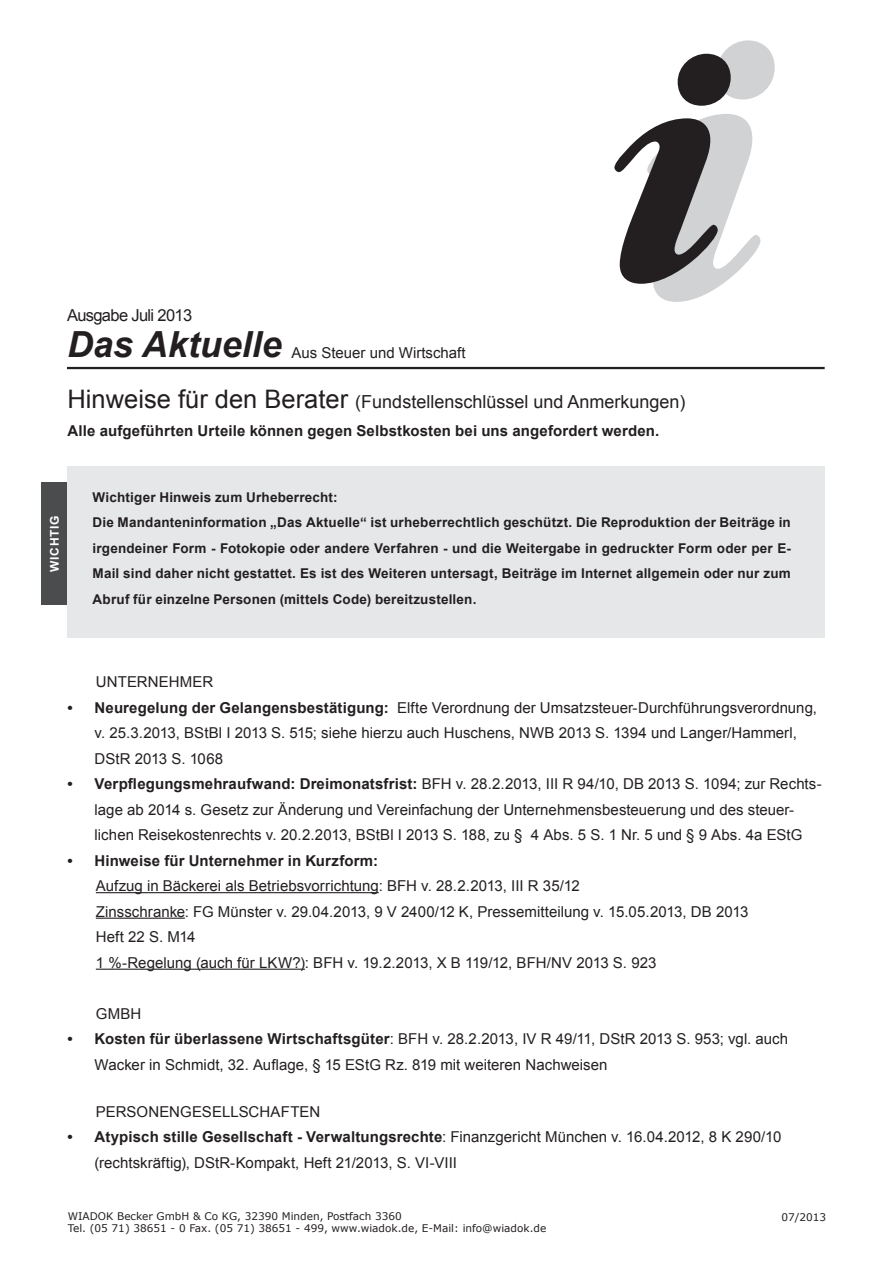
<style>
.page{position:relative;width:893px;height:1263px;background:#fff}
.page>*{position:absolute;margin:0;border:0;box-sizing:border-box;transform-origin:0 0}
.t1{font:italic 700 36px "Arial";color:#231f20}
.t2{font:18px "Arial";color:#231f20}
.t3{font:16.5px "Arial";letter-spacing:-.04em;color:#231f20}
.t4{font:15px/25.5px "Arial";color:#231f20}
.t5{font:700 15px "Arial";letter-spacing:.005em;color:#231f20}
.t6{font:700 13.5px/25.5px "Arial";letter-spacing:.015em;color:#231f20}
.t7{font:700 12px "Arial";letter-spacing:.05em;color:#fff}
.t8{font:10.5px "Verdana";color:#231f20}
.s1{font-size:25.5px}
.s2{font-weight:700}
</style>
<div class="page">
<div style="left:41px;top:483px;width:26px;height:122px;background:#4b4c4d"></div>
<hr style="left:67px;top:367px;width:758px;height:2px;background:#231f20">
<hr style="left:96px;top:892px;width:283px;height:1px;background:#231f20">
<hr style="left:96px;top:918px;width:89px;height:1px;background:#231f20">
<hr style="left:96px;top:969px;width:209px;height:1px;background:#231f20">
<svg style="left:614px;top:40px;width:161px;height:262px"></svg>
<div style="left:67px;top:466px;width:758px;height:172px;background:#e6e7e9"></div>
<p class="t3" style="left:67px;top:304px;width:127px">Ausgabe Juli 2013</p>
<h1 class="t1" style="left:67px;top:321px;width:216px">Das Aktuelle</h1>
<p class="t4" style="left:291px;top:340px;width:176px">Aus Steuer und Wirtschaft</p>
<p class="t2" style="left:68px;top:390px;width:619px"><span class="s1">Hinweise für den Berater</span> (Fundstellenschlüssel und Anmerkungen)</p>
<p class="t5" style="left:68px;top:421px;width:593px">Alle aufgeführten Urteile können gegen Selbstkosten bei uns angefordert werden.</p>
<p class="t7" style="left:47px;top:572px;width:57px;rotate:-90deg">wichtig</p>
<p class="t6" style="left:93px;top:485px;width:700px">Wichtiger Hinweis zum Urheberrecht:<br>Die Mandanteninformation „Das Aktuelle“ ist urheberrechtlich geschützt. Die Reproduktion der Beiträge in irgendeiner Form - Fotokopie oder andere Verfahren - und die Weitergabe in gedruckter Form oder per E-Mail sind daher nicht gestattet. Es ist des Weiteren untersagt, Beiträge im Internet allgemein oder nur zum Abruf für einzelne Personen (mittels Code) bereitzustellen.</p>
<p class="t4" style="left:96px;top:669px;width:119px">UNTERNEHMER</p>
<p class="t4" style="left:95px;top:695px;width:724px;text-indent:-27px"><span class="s2">• Neuregelung der Gelangensbestätigung:</span> Elfte Verordnung der Umsatzsteuer-Durchführungsverordnung, v. 25.3.2013, BStBl I 2013 S. 515; siehe hierzu auch Huschens, NWB 2013 S. 1394 und Langer/Hammerl,<br>DStR 2013 S. 1068</p>
<p class="t4" style="left:68px;top:771px;width:756px;text-align:center"><span class="s2">• Verpflegungsmehraufwand: Dreimonatsfrist:</span> BFH v. 28.2.2013, III R 94/10, DB 2013 S. 1094; zur Rechts&shy;lage ab 2014 s. Gesetz zur Änderung und Vereinfachung der Unternehmensbesteuerung und des steuer-<br>lichen Reisekostenrechts v. 20.2.2013, BStBl I 2013 S. 188, zu § 4 Abs. 5 S. 1 Nr. 5 und § 9 Abs. 4a EStG</p>
<p class="t5" style="left:68px;top:850px;width:312px">• Hinweise für Unternehmer in Kurzform:</p>
<p class="t4" style="left:96px;top:873px;width:654px">Aufzug in Bäckerei als Betriebsvorrichtung: BFH v. 28.2.2013, III R 35/12<br>Zinsschranke: FG Münster v. 29.04.2013, 9 V 2400/12 K, Pressemitteilung v. 15.05.2013, DB 2013<br>Heft 22 S. M14<br>1 %-Regelung (auch für LKW?): BFH v. 19.2.2013, X B 119/12, BFH/NV 2013 S. 923</p>
<p class="t4" style="left:96px;top:1001px;width:47px">GMBH</p>
<p class="t4" style="left:95px;top:1026px;width:695px;text-indent:-27px"><span class="s2">• Kosten für überlassene Wirtschaftsgüter</span>: BFH v. 28.2.2013, IV R 49/11, DStR 2013 S. 953; vgl. auch<br>Wacker in Schmidt, 32. Auflage, § 15 EStG Rz. 819 mit weiteren Nachweisen</p>
<p class="t4" style="left:96px;top:1099px;width:226px">PERSONENGESELLSCHAFTEN</p>
<p class="t4" style="left:95px;top:1124px;width:688px;text-indent:-27px"><span class="s2">• Atypisch stille Gesellschaft - Verwaltungsrechte</span>: Finanzgericht München v. 16.04.2012, 8 K 290/10 (rechtskräftig), DStR-Kompakt, Heft 21/2013, S. VI-VIII</p>
<p class="t8" style="left:68px;top:1209px;width:335px">WIADOK Becker GmbH &amp; Co KG, 32390 Minden, Postfach 3360</p>
<p class="t8" style="left:781px;top:1210px;width:46px">07/2013</p>
<p class="t8" style="left:68px;top:1221px;width:480px">Tel. (05 71) 38651 - 0 Fax. (05 71) 38651 - 499, www.wiadok.de, E-Mail: info@wiadok.de</p>
</div>
